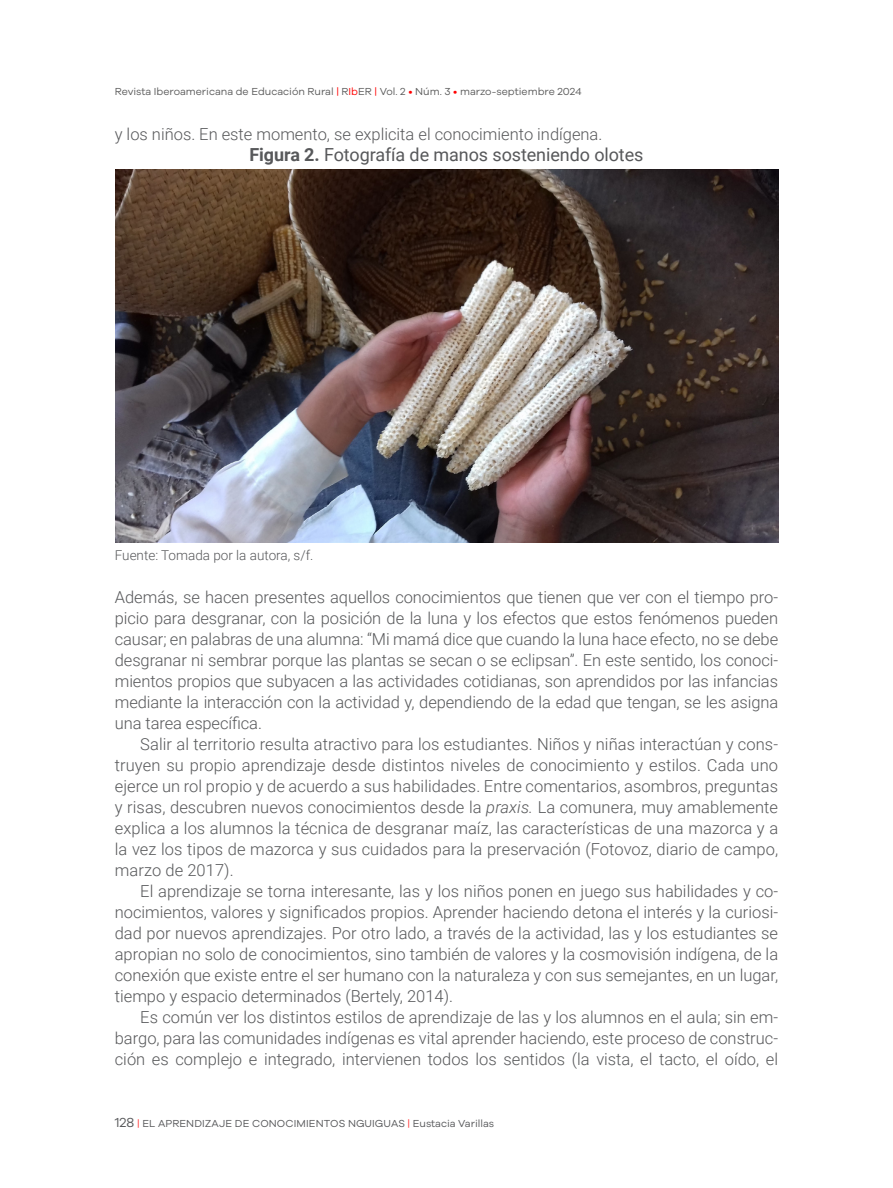
<style>
.page{position:relative;width:893px;height:1188px;background:#fff}
.page>*{position:absolute;margin:0;border:0;box-sizing:border-box;transform-origin:0 0}
.tit_tabla{font:18px "Roboto";letter-spacing:-.005em;color:#57585a}
.cuerpo_text{font:300 16.5px/21px "Roboto";color:#57585a;text-align:justify}
.text_tabla{font:300 13.5px "Roboto";color:#57585a}
.t1{font:10.5px "Galyon";color:#5c5c5c}
.t2{font:10.5px "Galyon";letter-spacing:.01em;color:#57585a}
.s1{color:#f00}
.s2{font-weight:700}
.s3{font-style:italic}
.s4{font-size:13.5px}
.s5{color:#f33}
</style>
<div class="page">
<img style="left:115px;top:169px;width:663px;height:373px">
<p class="t1" style="left:115px;top:84px;width:468px">Revista Iberoamericana de Educación Rural <span class="s1">|</span> R<span class="s1">Ib</span>ER <span class="s1">|</span> Vol. 2 <span class="s1">•</span> Núm. 3 <span class="s1">•</span> marzo-septiembre 2024</p>
<p class="cuerpo_text" style="left:115px;top:123px;width:489px">y los niños. En este momento, se explicita el conocimiento indígena.</p>
<p class="tit_tabla" style="left:249px;top:142px;width:395px"><span class="s2">Figura 2.</span> Fotografía de manos sosteniendo olotes</p>
<p class="text_tabla" style="left:115px;top:545px;width:200px">Fuente: Tomada por la autora, s/f.</p>
<p class="cuerpo_text" style="left:115px;top:586px;width:665px">Además, se hacen presentes aquellos conocimientos que tienen que ver con el tiempo pro&shy;picio para desgranar, con la posición de la luna y los efectos que estos fenómenos pueden causar; en palabras de una alumna: “Mi mamá dice que cuando la luna hace efecto, no se debe desgranar ni sembrar porque las plantas se secan o se eclipsan”. En este sentido, los conoci&shy;mientos propios que subyacen a las actividades cotidianas, son aprendidos por las infancias mediante la interacción con la actividad y, dependiendo de la edad que tengan, se les asigna una tarea específica.</p>
<p class="cuerpo_text" style="left:115px;top:733px;width:665px;text-indent:26px">Salir al territorio resulta atractivo para los estudiantes. Niños y niñas interactúan y cons&shy;truyen su propio aprendizaje desde distintos niveles de conocimiento y estilos. Cada uno ejerce un rol propio y de acuerdo a sus habilidades. Entre comentarios, asombros, preguntas y risas, descubren nuevos conocimientos desde la <span class="s3">praxis.</span> La comunera, muy amablemente explica a los alumnos la técnica de desgranar maíz, las características de una mazorca y a la vez los tipos de mazorca y sus cuidados para la preservación (Fotovoz, diario de campo, marzo de 2017).</p>
<p class="cuerpo_text" style="left:115px;top:880px;width:665px;text-indent:26px">El aprendizaje se torna interesante, las y los niños ponen en juego sus habilidades y co&shy;nocimientos, valores y significados propios. Aprender haciendo detona el interés y la curiosi&shy;dad por nuevos aprendizajes. Por otro lado, a través de la actividad, las y los estudiantes se apropian no solo de conocimientos, sino también de valores y la cosmovisión indígena, de la conexión que existe entre el ser humano con la naturaleza y con sus semejantes, en un lugar, tiempo y espacio determinados (Bertely, 2014).</p>
<p class="cuerpo_text" style="left:115px;top:1006px;width:665px;text-indent:26px">Es común ver los distintos estilos de aprendizaje de las y los alumnos en el aula; sin em&shy;bargo, para las comunidades indígenas es vital aprender haciendo, este proceso de construc&shy;ción es complejo e integrado, intervienen todos los sentidos (la vista, el tacto, el oído, el</p>
<p class="t2" style="left:115px;top:1116px;width:381px"><span class="s4">128</span> <span class="s5">|</span> EL APRENDIZAJE DE CONOCIMIENTOS NGUIGUAS <span class="s5">|</span> Eustacia Varillas</p>
</div>
